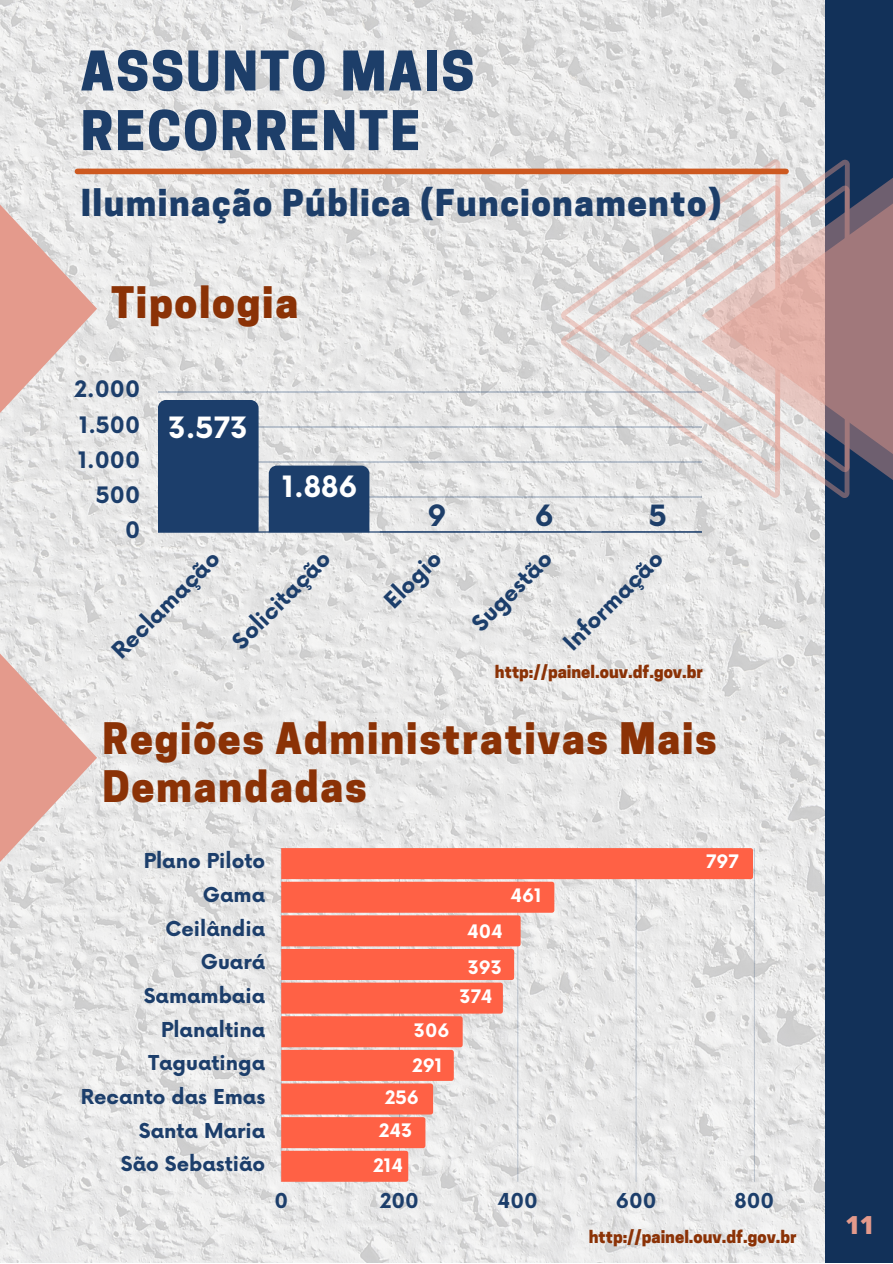
<style>
.page{position:relative;width:893px;height:1264px;background:#fff}
.page>*{position:absolute;margin:0;border:0;box-sizing:border-box;transform-origin:0 0}
.t1{font:800 51.3px/59.6px "Cooper Hewitt";letter-spacing:.04em;color:#1d3e69}
.t2{font:800 40.8px/47.2px "Cooper Hewitt";letter-spacing:.04em;color:#8b3206}
.t3{font:800 34.8px "Cooper Hewitt";letter-spacing:.04em;color:#1d3e69}
.t4{font:700 28.65px "Now";color:#fff}
.t5{font:700 28.65px "Now";color:#1d3e69}
.t6{font:800 24.9px "Open Sans";color:#e49a8c}
.t7{font:700 22.05px "Now";color:#1c3e6b}
.t8{font:700 19.95px "Now";color:#1c3e6b}
.t9{font:700 18.15px "Now";color:#fff}
.t10{font:800 16.5px "Cooper Hewitt";color:#8b3206}
</style>
<div class="page">
<img style="left:0;top:0;width:824px;height:1262px">
<div style="left:824px;top:0;width:68px;height:1262px;background:#123159"></div>
<svg style="left:780px;top:472px;width:69px;height:26px"></svg>
<svg style="left:561px;top:472px;width:219px;height:26px;fill:#e8e8e7"></svg>
<svg style="left:0;top:204px;width:97px;height:209px;background:#e4c0b8"></svg>
<hr style="left:158px;top:391px;width:544px;height:1px;background:#1c3e6b">
<hr style="left:158px;top:426px;width:544px;height:1px;background:#1c3e6b">
<hr style="left:158px;top:461px;width:544px;height:1px;background:#1c3e6b">
<hr style="left:158px;top:496px;width:544px;height:1px;background:#1c3e6b">
<hr style="left:158px;top:532px;width:544px;height:1px;background:#1c3e6b">
<div style="left:158px;top:400px;width:100px;height:132px;background:#1c3e6b"></div>
<div style="left:269px;top:465px;width:100px;height:67px;background:#1c3e6b"></div>
<svg style="left:379px;top:531px;width:101px;height:1px"></svg>
<svg style="left:490px;top:531px;width:101px;height:1px"></svg>
<svg style="left:601px;top:531px;width:101px;height:1px"></svg>
<svg style="left:849px;top:162px;width:43px;height:309px;background:#866a74"></svg>
<svg style="left:780px;top:160px;width:69px;height:312px;background:#bea5a6"></svg>
<svg style="left:561px;top:159px;width:219px;height:313px;background:#e3dad8"></svg>
<div style="left:77px;top:169px;width:709px;height:5px;background:#cd5920"></div>
<svg style="left:281px;top:848px;width:472px;height:333px;background:#f1ac9f"></svg>
<svg style="left:0;top:653px;width:97px;height:209px;background:#e5c0b9"></svg>
<p class="t1" style="left:81px;top:48px;width:395px">ASSUNTO MAIS<br>RECORRENTE</p>
<p class="t3" style="left:81px;top:190px;width:642px">Iluminação Pública (Funcionamento)</p>
<p class="t2" style="left:111px;top:284px;width:189px">Tipologia</p>
<p class="t7" style="left:75px;top:377px;width:67px">2.000</p>
<p class="t7" style="left:79px;top:412px;width:63px">1.500</p>
<p class="t7" style="left:78px;top:448px;width:64px">1.000</p>
<p class="t7" style="left:96px;top:483px;width:46px">500</p>
<p class="t7" style="left:125px;top:518px;width:17px">0</p>
<p class="t4" style="left:168px;top:412px;width:81px">3.573</p>
<p class="t4" style="left:282px;top:471px;width:77px">1.886</p>
<p class="t5" style="left:427px;top:500px;width:20px">9</p>
<p class="t5" style="left:534px;top:500px;width:20px">6</p>
<p class="t5" style="left:649px;top:500px;width:20px">5</p>
<p class="t7" style="left:107px;top:646px;width:143px;rotate:-45deg">Reclamação</p>
<p class="t7" style="left:228px;top:636px;width:129px;rotate:-45deg">Solicitação</p>
<p class="t7" style="left:379px;top:595px;width:71px;rotate:-45deg">Elogio</p>
<p class="t7" style="left:467px;top:618px;width:104px;rotate:-45deg">Sugestão</p>
<p class="t7" style="left:558px;top:638px;width:131px;rotate:-45deg">Informação</p>
<p class="t10" style="left:495px;top:666px;width:209px">http://painel.ouv.df.gov.br</p>
<p class="t2" style="left:103px;top:720px;width:615px">Regiões Administrativas Mais<br>Demandadas</p>
<p class="t8" style="left:144px;top:850px;width:123px">Plano Piloto</p>
<p class="t8" style="left:203px;top:884px;width:64px">Gama</p>
<p class="t8" style="left:165px;top:917px;width:101px">Ceilândia</p>
<p class="t8" style="left:201px;top:951px;width:66px">Guará</p>
<p class="t8" style="left:144px;top:985px;width:123px">Samambaia</p>
<p class="t8" style="left:161px;top:1018px;width:106px">Planaltina</p>
<p class="t8" style="left:148px;top:1052px;width:118px">Taguatinga</p>
<p class="t8" style="left:81px;top:1085px;width:186px">Recanto das Emas</p>
<p class="t8" style="left:139px;top:1119px;width:128px">Santa Maria</p>
<p class="t8" style="left:121px;top:1153px;width:146px">São Sebastião</p>
<p class="t9" style="left:414px;top:1020px;width:37px">306</p>
<p class="t9" style="left:412px;top:1055px;width:31px">291</p>
<p class="t9" style="left:385px;top:1087px;width:35px">256</p>
<p class="t9" style="left:379px;top:1120px;width:35px">243</p>
<p class="t9" style="left:373px;top:1155px;width:31px">214</p>
<p class="t9" style="left:467px;top:921px;width:37px">404</p>
<p class="t9" style="left:467px;top:957px;width:36px">393</p>
<p class="t9" style="left:459px;top:986px;width:35px">374</p>
<p class="t9" style="left:510px;top:886px;width:33px">461</p>
<p class="t9" style="left:706px;top:851px;width:34px">797</p>
<p class="t8" style="left:274px;top:1190px;width:15px">0</p>
<p class="t8" style="left:380px;top:1190px;width:40px">200</p>
<p class="t8" style="left:497px;top:1190px;width:42px">400</p>
<p class="t8" style="left:615px;top:1190px;width:42px">600</p>
<p class="t8" style="left:734px;top:1190px;width:41px">800</p>
<p class="t10" style="left:588px;top:1230px;width:209px">http://painel.ouv.df.gov.br</p>
<p class="t6" style="left:845px;top:1206px;width:31px">11</p>
</div>
